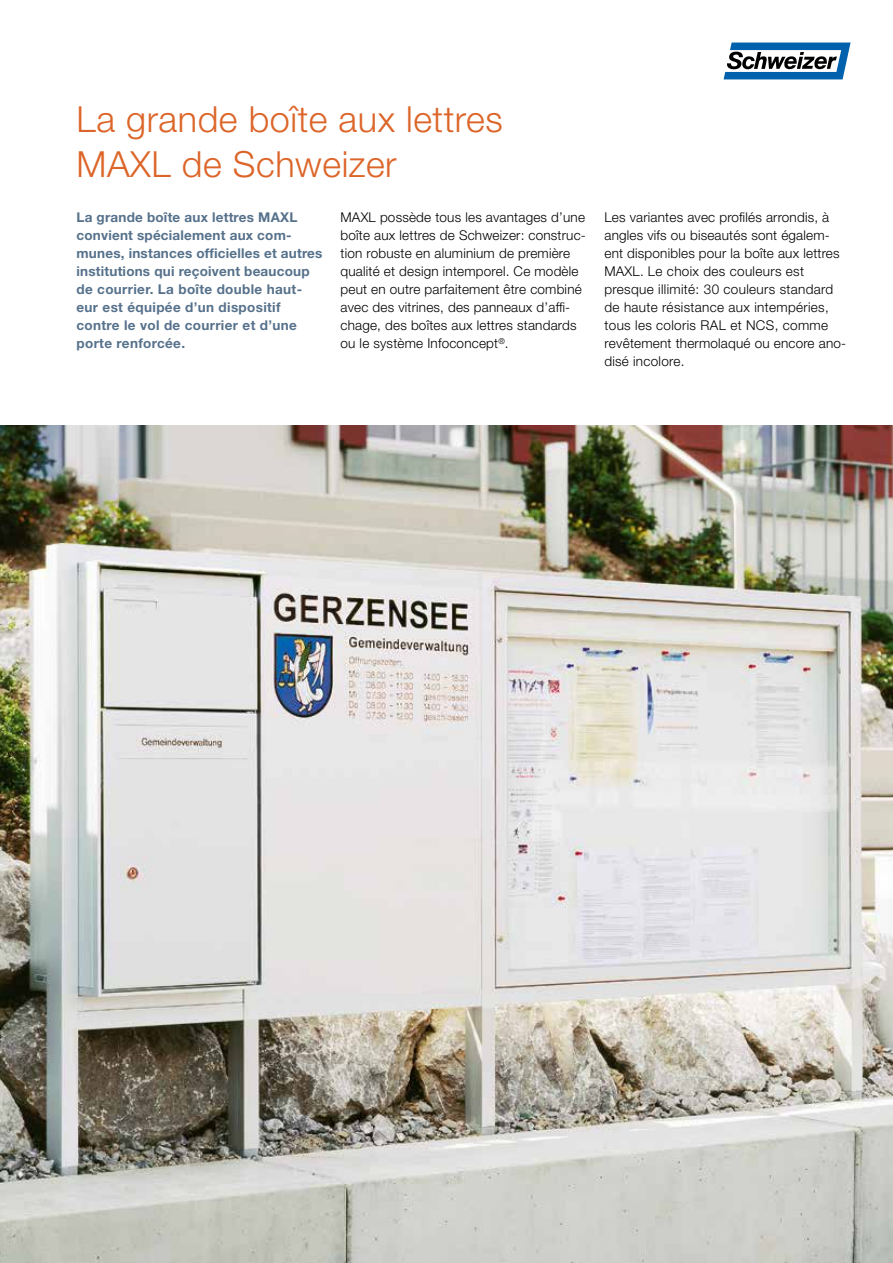
<style>
.page{position:relative;width:893px;height:1263px;background:#fff}
.page>*{position:absolute;margin:0;border:0;box-sizing:border-box;transform-origin:0 0}
.t1{font:300 36px/45px "Helvetica Neue LT Std";letter-spacing:.015em;color:#dc6529}
.t2{font:300 13.5px/18px "Helvetica Neue LT Std";letter-spacing:.015em;color:#000}
.t3{font:700 13.5px/18px "Helvetica Neue LT Std";letter-spacing:.015em;color:#56718b}
</style>
<div class="page">
<svg style="left:724px;top:43px;width:127px;height:36px"></svg>
<img style="left:0;top:425px;width:893px;height:838px">
<h1 class="t1" style="left:77px;top:96px;width:428px">La grande boîte aux lettres<br>MAXL de Schweizer</h1>
<p class="t3" style="left:77px;top:208px;width:247px">La grande boîte aux lettres MAXL convient spécialement aux com&shy;munes, instances officielles et autres institutions qui reçoivent beaucoup de courrier. La boîte double haut&shy;eur est équipée d’un dispositif contre le vol de courrier et d’une porte renforcée.</p>
<p class="t2" style="left:340px;top:208px;width:247px">MAXL possède tous les avantages d’une boîte aux lettres de Schweizer: construc&shy;tion robuste en aluminium de première qualité et design intemporel. Ce modèle peut en outre parfaitement être combiné avec des vitrines, des panneaux d’affi&shy;chage, des boîtes aux lettres standards ou le système Infoconcept<sup>®</sup>.</p>
<p class="t2" style="left:604px;top:208px;width:243px">Les variantes avec profilés arrondis, à angles vifs ou biseautés sont égalem&shy;ent disponibles pour la boîte aux lettres MAXL. Le choix des couleurs est presque illimité: 30 couleurs standard de haute résistance aux intempéries, tous les coloris RAL et NCS, comme revêtement thermolaqué ou encore ano&shy;disé incolore.</p>
</div>
